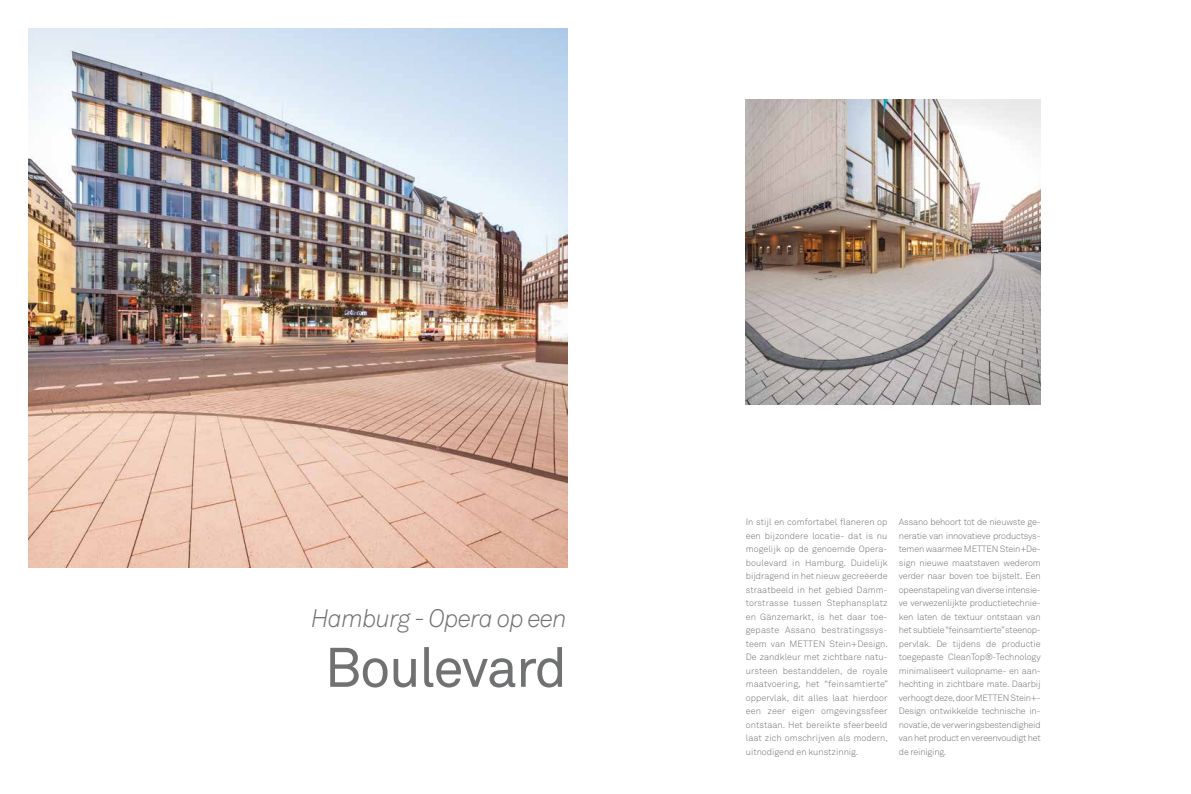
<style>
.page{position:relative;width:1191px;height:794px;background:#fff}
.page>*{position:absolute;margin:0;border:0;box-sizing:border-box;transform-origin:0 0}
.t1{font:55px "Akkurat";letter-spacing:-.03em;color:#707172}
.t2{font:italic 300 25px "Akkurat";letter-spacing:-.03em;color:#707172}
.t3{font:300 9px/13.5px "Akkurat";letter-spacing:-.015em;color:#707172;text-align:justify}
</style>
<div class="page">
<img style="left:28px;top:28px;width:539px;height:539px">
<img style="left:746px;top:99px;width:294px;height:305px">
<h2 class="t2" style="left:311px;top:603px;width:258px">Hamburg - Opera op een</h2>
<h1 class="t1" style="left:325px;top:635px;width:244px">Boulevard</h1>
<p class="t3" style="left:746px;top:515px;width:144px">In stijl en comfortabel flaneren op een bijzondere locatie- dat is nu mogelijk op de genoemde Opera&shy;boulevard in Hamburg. Duidelijk bijdragend in het nieuw gecreëerde straatbeeld in het gebied Damm&shy;torstrasse tussen Stephansplatz en Gänzemarkt, is het daar toe&shy;gepaste Assano bestratingssys&shy;teem van METTEN Stein+Design.<br>De zandkleur met zichtbare natu&shy;ursteen bestanddelen, de royale maatvoering, het “feinsamtierte” oppervlak, dit alles laat hierdoor een zeer eigen omgevingssfeer ontstaan. H et bereikte sfeerbeeld laat zich omschrijven als modern, uitnodigend en kunstzinnig.</p>
<p class="t3" style="left:899px;top:515px;width:143px">Assano behoort tot de nieuwste ge&shy;neratie van innovatieve productsys&shy;temen waarmee METTEN Stein+De&shy;sign nieuwe maatstaven wederom verder naar boven toe bijstelt. Een opeenstapeling van diverse intensie&shy;ve verwezenlijkte productietechnie&shy;ken laten de textuur ontstaan van het subtiele “feinsamtierte” steenop&shy;pervlak. De tijdens de productie toegepaste CleanTop®-Technology minimaliseert vuilopname- en aan&shy;hechting in zichtbare mate. Daarbij verhoogt deze, door METTEN Stein+- Design ontwikkelde technische in&shy;novatie, de verweringsbestendigheid van het product en vereenvoudigt het de reiniging.</p>
</div>
